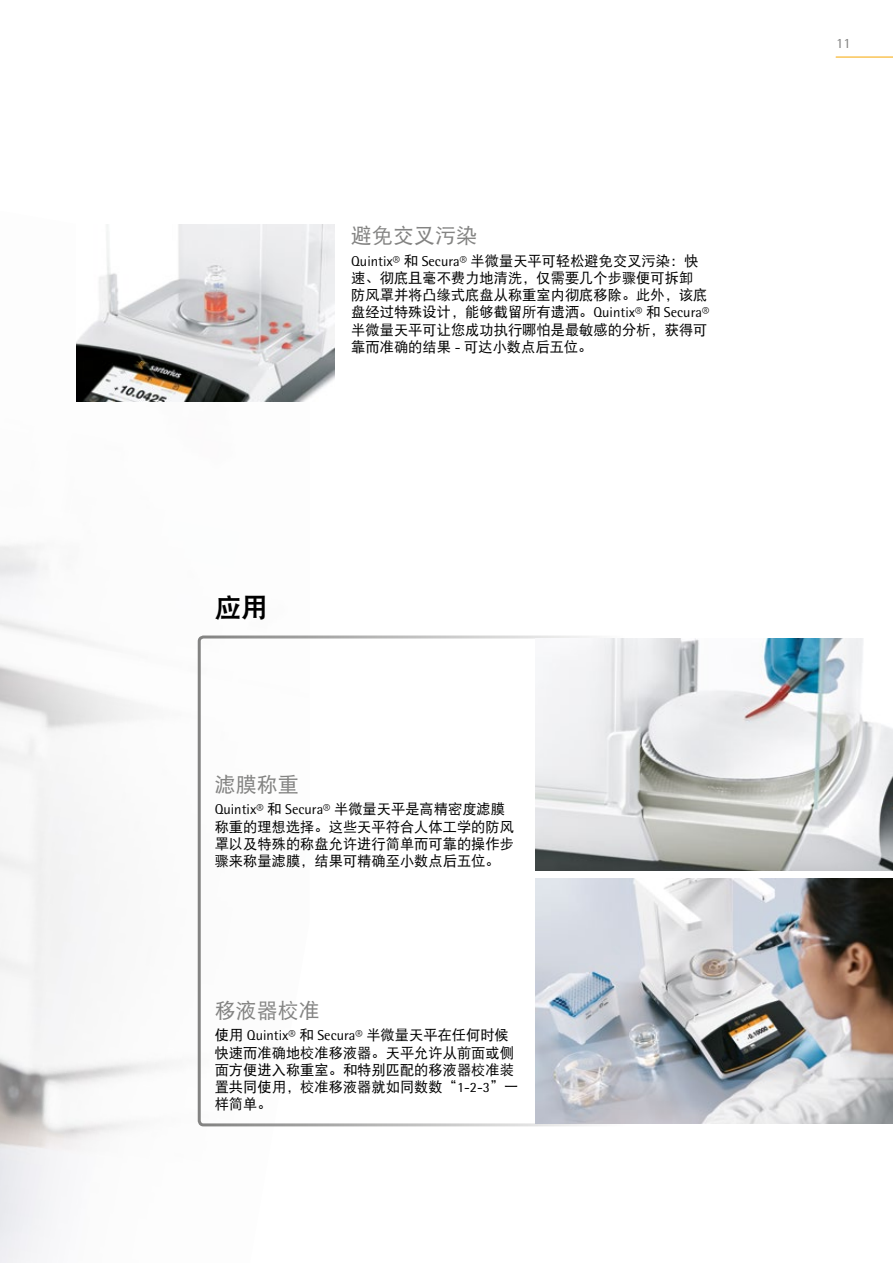
<style>
.page{position:relative;width:893px;height:1263px;background:#fff}
.page>*{position:absolute;margin:0;border:0;box-sizing:border-box;transform-origin:0 0}
.t1{font:26.4px "DFP Hei W9";color:#000}
.t2{font:21px "DFP Hei W5";color:#838382}
.t3{font:14.25px/17.2px "DFP Hei W5";color:#000}
.t4{font:14.25px "Sartorius Rotis Sans 2013";color:#000}
.t5{font:14.25px "Sartorius Rotis Sans 2013";color:#838382}
.s1{font-family:"Sartorius Rotis Sans 2013"}
.s2{font-family:"DFP Hei W5"}
</style>
<div class="page">
<img style="left:0;top:341px;width:310px;height:922px">
<hr style="left:836px;top:57px;width:57px;height:1px;background:#f7a600">
<img style="left:77px;top:224px;width:257px;height:178px">
<div style="left:198px;top:635px;width:652px;height:491px;border:3px solid #838382;border-radius:4px"></div>
<img style="left:536px;top:879px;width:357px;height:244px">
<img style="left:536px;top:638px;width:357px;height:232px">
<h2 class="t2" style="left:351px;top:224px;width:127px">避免交叉污染</h2>
<p class="t3" style="left:351px;top:252px;width:359px"><span class="s1">Quintix®</span> 和 <span class="s1">Secura®</span> 半微量天平可轻松避免交叉污染：快速、彻底且毫不费力地清洗，仅需要几个步骤便可拆卸防风罩并将凸缘式底盘从称重室内彻底移除。此外，该底盘经过特殊设计，能够截留所有遗洒。<span class="s1">Quintix®</span> 和 <span class="s1">Secura®</span>半微量天平可让您成功执行哪怕是最敏感的分析，获得可靠而准确的结果 <span class="s1">-</span> 可达小数点后五位。</p>
<h1 class="t1" style="left:215px;top:593px;width:54px">应用</h1>
<h2 class="t2" style="left:215px;top:773px;width:85px">滤膜称重</h2>
<p class="t4" style="left:215px;top:801px;width:292px">Quintix® <span class="s2">和</span> Secura® <span class="s2">半微量天平是高精密度滤膜</span></p>
<p class="t3" style="left:215px;top:818px;width:301px;text-align:justify">称重的理想选择。这些天平符合人体工学的防风罩以及特殊的称盘允许进行简单而可靠的操作步骤来称量滤膜，结果可精确至小数点后五位。</p>
<h2 class="t2" style="left:215px;top:999px;width:106px">移液器校准</h2>
<p class="t4" style="left:215px;top:1027px;width:296px"><span class="s2">使用</span> Quintix® <span class="s2">和</span> Secura® <span class="s2">半微量天平在任何时候</span></p>
<p class="t3" style="left:215px;top:1044px;width:305px">快速而准确地校准移液器。天平允许从前面或侧面方便进入称重室。和特别匹配的移液器校准装置共同使用，校准移液器就如同数数“<span class="s1">1-2-3</span>”一样简单。</p>
<p class="t5" style="left:836px;top:35px;width:16px">11</p>
</div>
